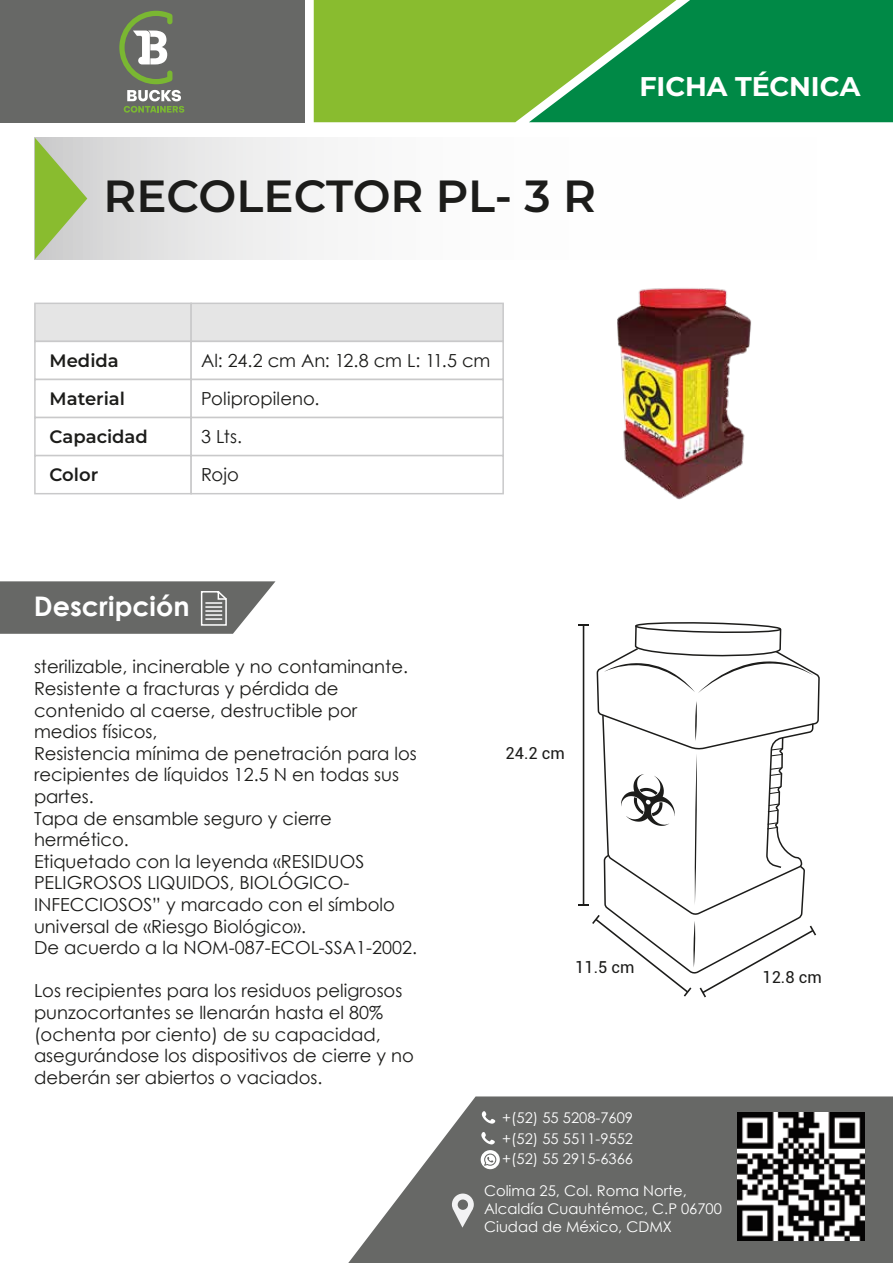
<style>
.page{position:relative;width:893px;height:1263px;background:#fff}
.page>*{position:absolute;margin:0;border:0;box-sizing:border-box;transform-origin:0 0}
.t1{font:600 45px "Montserrat";color:#1c1c1a}
.t2{font:700 27px "Montserrat";color:#fff}
.t3{font:700 27px "Century Gothic";color:#fff}
.t4{font:18px/21.6px "Century Gothic";color:#1c1c1a}
.t5{font:600 18px/38.1px "Montserrat";color:#1c1c1a}
.t6{font:16.5px "Roboto";color:#1c1c1a}
.t7{font:14.7px/20.1px "Century Gothic";color:#fff;text-align:justify}
.s1{color:#fff}
</style>
<div class="page">
<div style="left:0;top:0;width:305px;height:122px;background:#676866"></div>
<svg style="left:124px;top:90px;width:60px;height:23px"></svg>
<svg style="left:119px;top:11px;width:53px;height:73px"></svg>
<svg style="left:314px;top:0;width:579px;height:122px;background:#48a43e"></svg>
<div style="left:34px;top:303px;width:158px;height:39px;background:#e5e5e5;border:2px solid #c9c9ca"></div>
<div style="left:190px;top:303px;width:314px;height:39px;background:#e5e5e5;border:2px solid #c9c9ca"></div>
<div style="left:34px;top:341px;width:158px;height:39px;background:#fff;border:2px solid #c9c9ca"></div>
<div style="left:190px;top:341px;width:314px;height:39px;background:#fff;border:2px solid #c9c9ca"></div>
<div style="left:34px;top:379px;width:158px;height:39px;background:#fff;border:2px solid #c9c9ca"></div>
<div style="left:190px;top:379px;width:314px;height:39px;background:#fff;border:2px solid #c9c9ca"></div>
<div style="left:34px;top:417px;width:158px;height:39px;background:#fff;border:2px solid #c9c9ca"></div>
<div style="left:190px;top:417px;width:314px;height:39px;background:#fff;border:2px solid #c9c9ca"></div>
<div style="left:34px;top:455px;width:158px;height:39px;background:#fff;border:2px solid #c9c9ca"></div>
<div style="left:190px;top:455px;width:314px;height:39px;background:#fff;border:2px solid #c9c9ca"></div>
<div style="left:35px;top:138px;width:858px;height:121px;background:linear-gradient(to right,#e3e3e4,#fff)"></div>
<svg style="left:35px;top:138px;width:52px;height:121px;background:#acc67f"></svg>
<svg style="left:0;top:581px;width:275px;height:53px;background:#777876"></svg>
<svg style="left:348px;top:1096px;width:545px;height:167px;background:#7d7e7c"></svg>
<svg style="left:481px;top:1150px;width:19px;height:19px"></svg>
<svg style="left:481px;top:1132px;width:14px;height:12px"></svg>
<svg style="left:482px;top:1111px;width:13px;height:13px"></svg>
<svg style="left:452px;top:1193px;width:22px;height:34px"></svg>
<img style="left:737px;top:1113px;width:128px;height:127px">
<hr style="left:583px;top:625px;width:1px;height:280px;background:#1c1c1a">
<svg style="left:578px;top:624px;width:11px;height:2px"></svg>
<img style="left:534px;top:242px;width:298px;height:258px">
<svg style="left:604px;top:622px;width:209px;height:71px"></svg>
<svg style="left:578px;top:701px;width:238px;height:296px"></svg>
<h1 class="t1" style="left:104px;top:166px;width:494px">RECOLECTOR PL- 3 R</h1>
<h2 class="t2" style="left:639px;top:69px;width:223px">FICHA TÉCNICA</h2>
<p class="t5" style="left:50px;top:341px;width:71px">Medida</p>
<p class="t5" style="left:50px;top:379px;width:77px">Material</p>
<p class="t5" style="left:50px;top:417px;width:100px">Capacidad<br>Color</p>
<p class="t4" style="left:201px;top:342px;width:291px;line-height:37.2px"><span class="s1">z</span>Al: 24.2 cm An: 12.8 cm L: 11.5 cm<br>Polipropileno.</p>
<p class="t4" style="left:201px;top:418px;width:42px;line-height:37.8px">3 Lts.<br>Rojo</p>
<h2 class="t3" style="left:34px;top:586px;width:157px">Descripción</h2>
<p class="t4" style="left:34px;top:656px;width:385px">sterilizable, incinerable y no contaminante.<br>Resistente a fracturas y pérdida de contenido al caerse, destructible por medios físicos,<br>Resistencia mínima de penetración para los recipientes de líquidos 12.5 N en todas sus partes.<br>Tapa de ensamble seguro y cierre hermético.<br>Etiquetado con la leyenda «RESIDUOS<br>PELIGROSOS LIQUIDOS, BIOLÓGICO-<br>INFECCIOSOS” y marcado con el símbolo universal de «Riesgo Biológico».<br>De acuerdo a la NOM-087-ECOL-SSA1-2002.</p>
<p class="t4" style="left:34px;top:980px;width:381px">Los recipientes para los residuos peligrosos punzocortantes se llenarán hasta el 80% (ochenta por ciento) de su capacidad, asegurándose los dispositivos de cierre y no deberán ser abiertos o vaciados.</p>
<p class="t6" style="left:505px;top:742px;width:61px">24.2 cm</p>
<p class="t6" style="left:575px;top:955px;width:61px">11.5 cm</p>
<p class="t6" style="left:762px;top:965px;width:61px">12.8 cm</p>
<p class="t7" style="left:502px;top:1108px;width:132px">+(52) 55 5208-7609 +(52) 55 5511-9552 +(52) 55 2915-6366</p>
<p class="t7" style="left:484px;top:1182px;width:239px;line-height:17.7px;text-align:left">Colima 25, Col. Roma Norte,<br>Alcaldía Cuauhtémoc, C.P 06700<br>Ciudad de México, CDMX</p>
</div>
